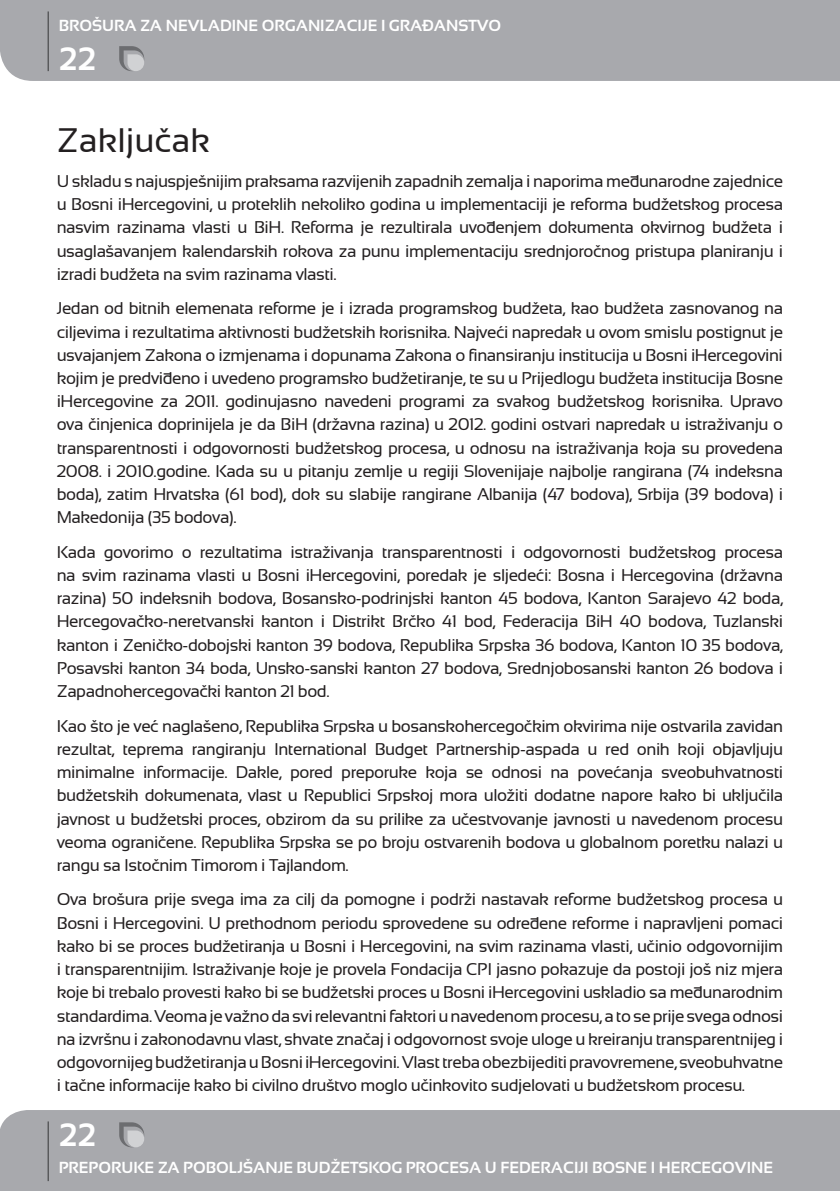
<style>
.page{position:relative;width:840px;height:1191px;background:#fff}
.page>*{position:absolute;margin:0;border:0;box-sizing:border-box;transform-origin:0 0}
.t1{font:34px "Sansation";color:#231f20}
.t2{font:700 32.4px "Sansation";color:#fff}
.t3{font:17px/23.2px "Sansation";letter-spacing:-.025em;color:#231f20;text-align:justify}
.t4{font:700 16px "Sansation";color:#fff}
</style>
<div class="page">
<div style="left:0;top:1110px;width:839px;height:81px;background:#a8a9ad"></div>
<div style="left:0;top:0;width:839px;height:81px;background:#a8a9ad"></div>
<hr style="left:47px;top:11px;width:2px;height:60px;background:#57585a">
<hr style="left:47px;top:1121px;width:2px;height:60px;background:#57585a">
<svg style="left:119px;top:46px;width:25px;height:25px"></svg>
<svg style="left:119px;top:1122px;width:25px;height:25px"></svg>
<p class="t4" style="left:59px;top:16px;width:444px">BROŠURA ZA NEVLADINE ORGANIZACIJE I GRAĐANSTVO</p>
<h2 class="t2" style="left:59px;top:40px;width:39px">22</h2>
<h1 class="t1" style="left:57px;top:122px;width:155px">Zaključak</h1>
<p class="t3" style="left:57px;top:169px;width:727px">U skladu s najuspješnijim praksama razvijenih zapadnih zemalja i naporima međunarodne zajednice u Bosni iHercegovini, u proteklih nekoliko godina u implementaciji je reforma budžetskog procesa nasvim razinama vlasti u BiH. Reforma je rezultirala uvođenjem dokumenta okvirnog budžeta i usaglašavanjem kalendarskih rokova za punu implementaciju srednjoročnog pristupa planiranju i izradi budžeta na svim razinama vlasti.</p>
<p class="t3" style="left:57px;top:297px;width:727px">Jedan od bitnih elemenata reforme je i izrada programskog budžeta, kao budžeta zasnovanog na ciljevima i rezultatima aktivnosti budžetskih korisnika. Najveći napredak u ovom smislu postignut je usvajanjem Zakona o izmjenama i dopunama Zakona o finansiranju institucija u Bosni iHercegovini kojim je predviđeno i uvedeno programsko budžetiranje, te su u Prijedlogu budžeta institucija Bosne iHercegovine za 2011. godinujasno navedeni programi za svakog budžetskog korisnika. Upravo ova činjenica doprinijela je da BiH (državna razina) u 2012. godini ostvari napredak u istraživanju o transparentnosti i odgovornosti budžetskog procesa, u odnosu na istraživanja koja su provedena 2008. i 2010.godine. Kada su u pitanju zemlje u regiji Slovenijaje najbolje rangirana (74 indeksna boda), zatim Hrvatska (61 bod), dok su slabije rangirane Albanija (47 bodova), Srbija (39 bodova) i Makedonija (35 bodova).</p>
<p class="t3" style="left:57px;top:540px;width:727px">Kada govorimo o rezultatima istraživanja transparentnosti i odgovornosti budžetskog procesa na svim razinama vlasti u Bosni iHercegovini, poredak je sljedeći: Bosna i Hercegovina (državna razina) 50 indeksnih bodova, Bosansko-podrinjski kanton 45 bodova, Kanton Sarajevo 42 boda, Hercegovačko-neretvanski kanton i Distrikt Brčko 41 bod, Federacija BiH 40 bodova, Tuzlanski kanton i Zeničko-dobojski kanton 39 bodova, Republika Srpska 36 bodova, Kanton 10 35 bodova, Posavski kanton 34 boda, Unsko-sanski kanton 27 bodova, Srednjobosanski kanton 26 bodova i Zapadnohercegovački kanton 21 bod.</p>
<p class="t3" style="left:57px;top:714px;width:727px">Kao što je već naglašeno, Republika Srpska u bosanskohercegočkim okvirima nije ostvarila zavidan rezultat, teprema rangiranju International Budget Partnership-aspada u red onih koji objavljuju minimalne informacije. Dakle, pored preporuke koja se odnosi na povećanja sveobuhvatnosti budžetskih dokumenata, vlast u Republici Srpskoj mora uložiti dodatne napore kako bi uključila javnost u budžetski proces, obzirom da su prilike za učestvovanje javnosti u navedenom procesu veoma ograničene. Republika Srpska se po broju ostvarenih bodova u globalnom poretku nalazi u rangu sa Istočnim Timorom i Tajlandom.</p>
<p class="t3" style="left:57px;top:888px;width:727px">Ova brošura prije svega ima za cilj da pomogne i podrži nastavak reforme budžetskog procesa u Bosni i Hercegovini. U prethodnom periodu sprovedene su određene reforme i napravljeni pomaci kako bi se proces budžetiranja u Bosni i Hercegovini, na svim razinama vlasti, učinio odgovornijim i transparentnijim. Istraživanje koje je provela Fondacija CPI jasno pokazuje da postoji još niz mjera koje bi trebalo provesti kako bi se budžetski proces u Bosni iHercegovini uskladio sa međunarodnim standardima. Veoma je važno da svi relevantni faktori u navedenom procesu, a to se prije svega odnosi na izvršnu i zakonodavnu vlast, shvate značaj i odgovornost svoje uloge u kreiranju transparentnijeg i odgovornijeg budžetiranja u Bosni iHercegovini. Vlast treba obezbijediti pravovremene, sveobuhvatne i tačne informacije kako bi civilno društvo moglo učinkovito sudjelovati u budžetskom procesu.</p>
<h2 class="t2" style="left:59px;top:1116px;width:39px">22</h2>
<p class="t4" style="left:59px;top:1158px;width:715px">PREPORUKE ZA POBOLJŠANJE BUDŽETSKOG PROCESA U FEDERACIJI BOSNE I HERCEGOVINE</p>
</div>
